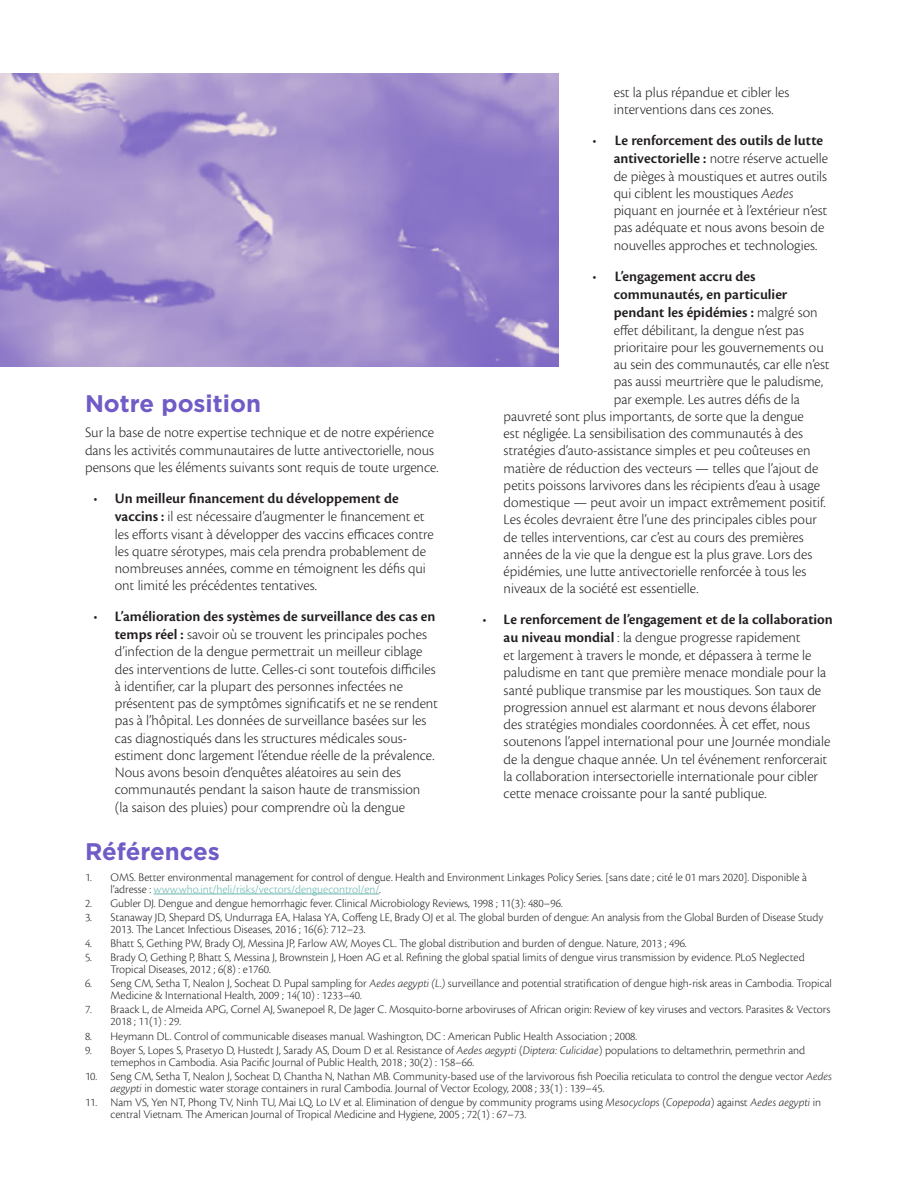
<style>
.page{position:relative;width:918px;height:1188px;background:#fff}
.page>*{position:absolute;margin:0;border:0;box-sizing:border-box;transform-origin:0 0}
.Heading_01{font:700 24px "Gotham";color:#715bc6}
.Body{font:300 15px/17.2px "Cronos Pro";color:#231f20}
.t1{font:600 15px "Cronos Pro";color:#231f20}
.t2{font:300 12px/12px "Cronos Pro";color:#231f20}
.s1{font-weight:600}
.s2{font-style:italic}
.s3{font-weight:300}
.s4{color:#66b4af}
</style>
<div class="page">
<img style="left:0;top:74px;width:558px;height:293px">
<hr style="left:154px;top:894px;width:225px;height:1px;background:#66b4af">
<p class="Heading_01" style="left:85px;top:387px;width:177px">Notre position</p>
<p class="Body" style="left:85px;top:424px;width:355px">Sur la base de notre expertise technique et de notre expérience dans les activités communautaires de lutte antivectorielle, nous pensons que les éléments suivants sont requis de toute urgence.</p>
<p class="Body" style="left:115px;top:489px;width:320px;text-indent:-21px">• <span class="s1">Un meilleur financement du développement de vaccins :</span> il est nécessaire d’augmenter le financement et les efforts visant à développer des vaccins efficaces contre les quatre sérotypes, mais cela prendra probablement de nombreuses années, comme en témoignent les défis qui ont limité les précédentes tentatives.</p>
<p class="Body" style="left:115px;top:608px;width:325px;text-indent:-21px">• <span class="s1">L’amélioration des systèmes de surveillance des cas en temps réel :</span> savoir où se trouvent les principales poches d’infection de la dengue permettrait un meilleur ciblage des interventions de lutte. Celles-ci sont toutefois difficiles à identifier, car la plupart des personnes infectées ne présentent pas de symptômes significatifs et ne se rendent pas à l’hôpital. Les données de surveillance basées sur les cas diagnostiqués dans les structures médicales sous&shy;estiment donc largement l’étendue réelle de la prévalence.<br>Nous avons besoin d’enquêtes aléatoires au sein des communautés pendant la saison haute de transmission<br>(la saison des pluies) pour comprendre où la dengue</p>
<p class="Body" style="left:614px;top:83px;width:177px">est la plus répandue et cibler les interventions dans ces zones.</p>
<p class="Body" style="left:614px;top:131px;width:216px;text-indent:-21px">• <span class="s1">Le renforcement des outils de lutte antivectorielle :</span> notre réserve actuelle de pièges à moustiques et autres outils qui ciblent les moustiques <span class="s2">Aedes </span>piquant en journée et à l’extérieur n’est pas adéquate et nous avons besoin de nouvelles approches et technologies.</p>
<p class="t1" style="left:592px;top:267px;width:165px"><span class="s3">•</span> L’engagement accru des</p>
<p class="t1" style="left:614px;top:285px;width:175px">communautés, en particulier</p>
<p class="t1" style="left:614px;top:303px;width:206px">pendant les épidémies : <span class="s3">malgré son</span></p>
<p class="Body" style="left:614px;top:321px;width:192px">effet débilitant, la dengue n’est pas</p>
<p class="Body" style="left:614px;top:338px;width:212px">prioritaire pour les gouvernements ou</p>
<p class="Body" style="left:614px;top:356px;width:218px">au sein des communautés, car elle n’est</p>
<p class="Body" style="left:614px;top:373px;width:211px">pas aussi meurtrière que le paludisme,</p>
<p class="Body" style="left:614px;top:390px;width:188px">par exemple. Les autres défis de la</p>
<p class="Body" style="left:504px;top:407px;width:302px">pauvreté sont plus importants, de sorte que la dengue</p>
<p class="Body" style="left:504px;top:425px;width:301px">est négligée. La sensibilisation des communautés à des</p>
<p class="Body" style="left:504px;top:442px;width:308px">stratégies d’auto-assistance simples et peu coûteuses en</p>
<p class="Body" style="left:504px;top:459px;width:316px">matière de réduction des vecteurs — telles que l’ajout de</p>
<p class="Body" style="left:504px;top:476px;width:318px">petits poissons larvivores dans les récipients d’eau à usage</p>
<p class="Body" style="left:504px;top:494px;width:323px">domestique — peut avoir un impact extrêmement positif.</p>
<p class="Body" style="left:504px;top:511px;width:315px">Les écoles devraient être l’une des principales cibles pour</p>
<p class="Body" style="left:504px;top:528px;width:302px">de telles interventions, car c’est au cours des premières</p>
<p class="Body" style="left:504px;top:545px;width:310px">années de la vie que la dengue est la plus grave. Lors des</p>
<p class="Body" style="left:504px;top:563px;width:304px">épidémies, une lutte antivectorielle renforcée à tous les</p>
<p class="Body" style="left:504px;top:580px;width:196px">niveaux de la société est essentielle.</p>
<p class="Body" style="left:504px;top:611px;width:331px;text-indent:-21px">• <span class="s1">Le renforcement de l’engagement et de la collaboration au niveau mondial</span> : la dengue progresse rapidement<br>et largement à travers le monde, et dépassera à terme le paludisme en tant que première menace mondiale pour la santé publique transmise par les moustiques. Son taux de progression annuel est alarmant et nous devons élaborer des stratégies mondiales coordonnées. À cet effet, nous soutenons l’appel international pour une Journée mondiale de la dengue chaque année. Un tel événement renforcerait la collaboration intersectorielle internationale pour cibler cette menace croissante pour la santé publique.</p>
<p class="Heading_01" style="left:85px;top:836px;width:136px">Références</p>
<p class="t2" style="left:111px;top:871px;width:698px;text-indent:-26px">1. OMS. Better environmental management for control of dengue. Health and Environment Linkages Policy Series. [sans date ; cité le 01 mars 2020]. Disponible à l’adresse : <span class="s4">www.who.int/heli/risks/vectors/denguecontrol/en/</span>.</p>
<p class="t2" style="left:85px;top:897px;width:479px">2. Gubler DJ. Dengue and dengue hemorrhagic fever. Clinical Microbiology Reviews, 1998 ; 11(3): 480–96.</p>
<p class="t2" style="left:111px;top:911px;width:714px;text-indent:-26px">3. Stanaway JD, Shepard DS, Undurraga EA, Halasa YA, Coffeng LE, Brady OJ et al. The global burden of dengue: An analysis from the Global Burden of Disease Study<br>2013. The Lancet Infectious Diseases, 2016 ; 16(6): 712–23.</p>
<p class="t2" style="left:85px;top:937px;width:603px">4. Bhatt S, Gething PW, Brady OJ, Messina JP, Farlow AW, Moyes CL. The global distribution and burden of dengue. Nature, 2013 ; 496.</p>
<p class="t2" style="left:111px;top:951px;width:696px;text-indent:-26px">5. Brady O, Gething P, Bhatt S, Messina J, Brownstein J, Hoen AG et al. Refining the global spatial limits of dengue virus transmission by evidence. PLoS Neglected<br>Tropical Diseases, 2012 ; 6(8) : e1760.</p>
<p class="t2" style="left:111px;top:978px;width:723px;text-indent:-26px">6. Seng CM, Setha T, Nealon J, Socheat D. Pupal sampling for <span class="s2">Aedes aegypti (L.)</span> surveillance and potential stratification of dengue high‐risk areas in Cambodia. Tropical<br>Medicine &amp; International Health, 2009 ; 14(10) : 1233–40.</p>
<p class="t2" style="left:111px;top:1004px;width:721px;text-indent:-26px">7. Braack L, de Almeida APG, Cornel AJ, Swanepoel R, De Jager C. Mosquito-borne arboviruses of African origin: Review of key viruses and vectors. Parasites &amp; Vectors<br>2018 ; 11(1) : 29.</p>
<p class="t2" style="left:85px;top:1030px;width:554px">8. Heymann DL. Control of communicable diseases manual. Washington, DC : American Public Health Association ; 2008.</p>
<p class="t2" style="left:111px;top:1044px;width:696px;text-indent:-26px">9. Boyer S, Lopes S, Prasetyo D, Hustedt J, Sarady AS, Doum D et al. Resistance of <span class="s2">Aedes aegypti</span> (<span class="s2">Diptera: Culicidae</span>) populations to deltamethrin, permethrin and temephos in Cambodia. Asia Pacific Journal of Public Health, 2018 ; 30(2) : 158–66.</p>
<p class="t2" style="left:111px;top:1070px;width:723px;text-indent:-26px">10. Seng CM, Setha T, Nealon J, Socheat D, Chantha N, Nathan MB. Community-based use of the larvivorous fish Poecilia reticulata to control the dengue vector <span class="s2">Aedes aegypti</span> in domestic water storage containers in rural Cambodia. Journal of Vector Ecology, 2008 ; 33(1) : 139–45.</p>
<p class="t2" style="left:111px;top:1096px;width:712px;text-indent:-26px">11. Nam VS, Yen NT, Phong TV, Ninh TU, Mai LQ, Lo LV et al. Elimination of dengue by community programs using <span class="s2">Mesocyclops</span> (<span class="s2">Copepoda</span>) against <span class="s2">Aedes aegypti</span> in central Vietnam. The American Journal of Tropical Medicine and Hygiene, 2005 ; 72(1) : 67–73.</p>
</div>
